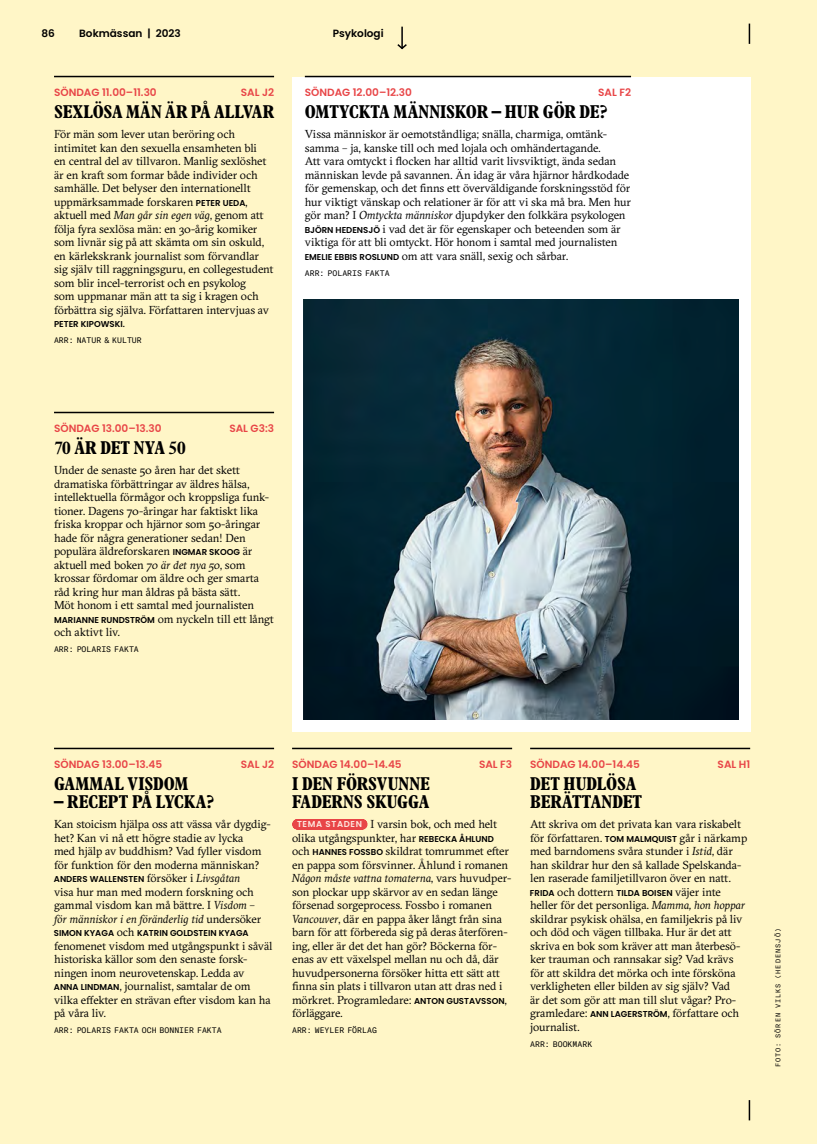
<style>
.page{position:relative;width:817px;height:1144px;background:#fff}
.page>*{position:absolute;margin:0;border:0;box-sizing:border-box;transform-origin:0 0}
.t1{font:700 condensed 18.75px/18px "Plantin MT Pro";letter-spacing:-.005em;color:#000}
.t2{font:11.55px/13.5px "GT Sectra";letter-spacing:-.005em;color:#000}
.t3{font:600 10.5px "Poppins";color:#e84547}
.t4{font:600 10.5px "Poppins";color:#000}
.t5{font:600 8.55px "Poppins";color:#000}
.t6{font:7.95px "GT America Mono";color:#000}
.t7{font:6.75px "GT America Mono";letter-spacing:.15em;color:#000}
.s1{font-family:"Poppins";font-weight:600;font-size:8.55px}
.s2{font-style:italic}
.s3{font-family:"GT Sectra";font-weight:400;font-size:11.55px}
.s4{font-family:"GT Sectra";font-weight:400;font-style:italic;font-size:11.55px}
.s5{font-family:"Poppins";font-weight:600;font-size:8.55px;color:#fee9e0}
</style>
<div class="page">
<div style="left:0;top:0;width:816px;height:1144px;background:#fff6c7"></div>
<hr style="left:54px;top:76px;width:220px;height:1px;background:#000">
<hr style="left:54px;top:412px;width:220px;height:1px;background:#000">
<hr style="left:54px;top:748px;width:220px;height:1px;background:#000">
<hr style="left:292px;top:748px;width:220px;height:1px;background:#000">
<svg style="left:297px;top:819px;width:65px;height:10px"></svg>
<div style="left:292px;top:77px;width:458px;height:654px;background:#fff"></div>
<hr style="left:305px;top:76px;width:326px;height:1px;background:#000">
<hr style="left:530px;top:748px;width:220px;height:1px;background:#000">
<img style="left:303px;top:300px;width:435px;height:420px">
<hr style="left:748px;top:1100px;width:2px;height:20px;background:#000">
<hr style="left:401px;top:27px;width:2px;height:22px;background:#000">
<svg style="left:397px;top:43px;width:10px;height:7px"></svg>
<hr style="left:748px;top:24px;width:2px;height:20px;background:#000">
<p class="t4" style="left:42px;top:27px;width:15px">86</p>
<p class="t4" style="left:79px;top:27px;width:103px">Bokmässan | 2023</p>
<p class="t4" style="left:332px;top:27px;width:52px">Psykologi</p>
<p class="t3" style="left:54px;top:86px;width:104px">SÖNDAG 11.00–11.30</p>
<p class="t3" style="left:241px;top:86px;width:35px">SAL J2</p>
<h1 class="t1" style="left:54px;top:103px;width:221px">SEXLÖSA MÄN ÄR PÅ ALLVAR</h1>
<p class="t2" style="left:54px;top:128px;width:221px">För män som lever utan beröring och intimitet kan den sexuella ensamheten bli<br>en central del av tillvaron. Manlig sexlöshet är en kraft som formar både individer och samhälle. Det belyser den internationellt uppmärksammade forskaren <span class="s1">PETER UEDA</span>, aktuell med <span class="s2">Man går sin egen väg</span>, genom att följa fyra sexlösa män: en 30-årig komiker som livnär sig på att skämta om sin oskuld, en kärlekskrank journalist som förvandlar sig själv till raggningsguru, en collegestudent som blir incel-terrorist och en psykolog<br>som uppmanar män att ta sig i kragen och förbättra sig själva. Författaren intervjuas av</p>
<p class="t5" style="left:54px;top:319px;width:72px">PETER KIPOWSKI<span class="s3">.</span></p>
<p class="t6" style="left:54px;top:336px;width:89px">ARR: NATUR &amp; KULTUR</p>
<p class="t3" style="left:305px;top:86px;width:109px">SÖNDAG 12.00–12.30</p>
<p class="t3" style="left:598px;top:86px;width:34px">SAL F2</p>
<h1 class="t1" style="left:305px;top:103px;width:304px">OMTYCKTA MÄNNISKOR – HUR GÖR DE?</h1>
<p class="t2" style="left:304px;top:128px;width:328px">Vissa människor är oemotståndliga; snälla, charmiga, omtänk&shy;samma – ja, kanske till och med lojala och omhändertagande.<br>Att vara omtyckt i flocken har alltid varit livsviktigt, ända sedan människan levde på savannen. Än idag är våra hjärnor hårdkodade för gemenskap, och det finns ett överväldigande forskningsstöd för hur viktigt vänskap och relationer är för att vi ska må bra. Men hur gör man? I <span class="s2">Omtyckta människor</span> djupdyker den folkkära psykologen <span class="s1">BJÖRN HEDENSJÖ</span> i vad det är för egenskaper och beteenden som är viktiga för att bli omtyckt. Hör honom i samtal med journalisten <span class="s1">EMELIE EBBIS ROSLUND</span> om att vara snäll, sexig och sårbar.</p>
<p class="t6" style="left:305px;top:268px;width:86px">ARR: POLARIS FAKTA</p>
<p class="t3" style="left:54px;top:422px;width:109px">SÖNDAG 13.00–13.30</p>
<p class="t3" style="left:229px;top:422px;width:46px">SAL G3:3</p>
<h1 class="t1" style="left:54px;top:439px;width:133px">70 ÄR DET NYA 50</h1>
<p class="t2" style="left:54px;top:463px;width:221px">Under de senaste 50 åren har det skett dramatiska förbättringar av äldres hälsa, intellektuella förmågor och kroppsliga funk&shy;tioner. Dagens 70-åringar har faktiskt lika friska kroppar och hjärnor som 50-åringar hade för några generationer sedan! Den populära äldreforskaren <span class="s1">INGMAR SKOOG</span> är aktuell med boken <span class="s2">70 är det nya 50</span>, som krossar fördomar om äldre och ger smarta råd kring hur man åldras på bästa sätt.<br>Möt honom i ett samtal med journalisten <span class="s1">MARIANNE RUNDSTRÖM</span> om nyckeln till ett långt och aktivt liv.</p>
<p class="t6" style="left:54px;top:645px;width:86px">ARR: POLARIS FAKTA</p>
<p class="t3" style="left:54px;top:758px;width:110px">SÖNDAG 13.00–13.45</p>
<p class="t3" style="left:241px;top:758px;width:35px">SAL J2</p>
<h1 class="t1" style="left:54px;top:775px;width:136px">GAMMAL VISDOM</h1>
<h1 class="t1" style="left:54px;top:793px;width:161px">– RECEPT PÅ LYCKA?</h1>
<p class="t2" style="left:54px;top:817px;width:218px">Kan stoicism hjälpa oss att vässa vår dygdig&shy;het? Kan vi nå ett högre stadie av lycka<br>med hjälp av buddhism? Vad fyller visdom för funktion för den moderna människan?</p>
<p class="t5" style="left:54px;top:874px;width:188px">ANDERS WALLENSTEN <span class="s3">försöker i</span> <span class="s4">Livsgåtan</span></p>
<p class="t2" style="left:54px;top:885px;width:209px">visa hur man med modern forskning och gammal visdom kan må bättre. I <span class="s2">Visdom – för människor i en föränderlig tid</span> undersöker</p>
<p class="t5" style="left:54px;top:928px;width:196px">SIMON KYAGA <span class="s3">och</span> KATRIN GOLDSTEIN KYAGA</p>
<p class="t2" style="left:54px;top:939px;width:220px">fenomenet visdom med utgångspunkt i såväl historiska källor som den senaste forsk&shy;ningen inom neurovetenskap. Ledda av<br><span class="s1">ANNA LINDMAN</span>, journalist, samtalar de om vilka effekter en strävan efter visdom kan ha på våra liv.</p>
<p class="t6" style="left:54px;top:1026px;width:169px">ARR: POLARIS FAKTA OCH BONNIER FAKTA</p>
<p class="t3" style="left:292px;top:758px;width:111px">SÖNDAG 14.00–14.45</p>
<p class="t3" style="left:479px;top:758px;width:35px">SAL F3</p>
<h1 class="t1" style="left:292px;top:775px;width:139px">I DEN FÖRSVUNNE<br>FADERNS SKUGGA</h1>
<p class="t2" style="left:292px;top:817px;width:221px;text-indent:5px"><span class="s5">TEMA STADEN</span> I varsin bok, och med helt olika utgångspunkter, har <span class="s1">REBECKA ÅHLUND </span>och <span class="s1">HANNES FOSSBO</span> skildrat tomrummet efter en pappa som försvinner. Åhlund i romanen <span class="s2">Någon måste vattna tomaterna</span>, vars huvudper&shy;son plockar upp skärvor av en sedan länge försenad sorgeprocess. Fossbo i romanen <span class="s2">Vancouver</span>, där en pappa åker långt från sina barn för att förbereda sig på deras återfören&shy;ing, eller är det det han gör? Böckerna för&shy;enas av ett växelspel mellan nu och då, där huvudpersonerna försöker hitta ett sätt att finna sin plats i tillvaron utan att dras ned i mörkret. Programledare: <span class="s1">ANTON GUSTAVSSON</span>, förläggare.</p>
<p class="t6" style="left:292px;top:1026px;width:86px">ARR: WEYLER FÖRLAG</p>
<p class="t3" style="left:530px;top:758px;width:111px">SÖNDAG 14.00–14.45</p>
<p class="t3" style="left:717px;top:758px;width:34px">SAL H1</p>
<h1 class="t1" style="left:530px;top:775px;width:113px">DET HUDLÖSA<br>BERÄTTANDET</h1>
<p class="t2" style="left:530px;top:817px;width:219px">Att skriva om det privata kan vara riskabelt för författaren. <span class="s1">TOM MALMQUIST</span> går i närkamp med barndomens svåra stunder i <span class="s2">Istid</span>, där han skildrar hur den så kallade Spelskanda&shy;len raserade familjetillvaron över en natt.<br><span class="s1">FRIDA</span> och dottern <span class="s1">TILDA BOISEN</span> väjer inte heller för det personliga. <span class="s2">Mamma, hon hoppar </span>skildrar psykisk ohälsa, en familjekris på liv och död och vägen tillbaka. Hur är det att skriva en bok som kräver att man återbesö&shy;ker trauman och rannsakar sig? Vad krävs för att skildra det mörka och inte försköna verkligheten eller bilden av sig själv? Vad<br>är det som gör att man till slut vågar? Pro&shy;gramledare: <span class="s1">ANN LAGERSTRÖM</span>, författare och journalist.</p>
<p class="t6" style="left:530px;top:1039px;width:64px">ARR: BOOKMARK</p>
<p class="t7" style="left:774px;top:1067px;width:141px;rotate:-90deg">FOTO: SÖREN VILKS (HEDENSJÖ)</p>
</div>
